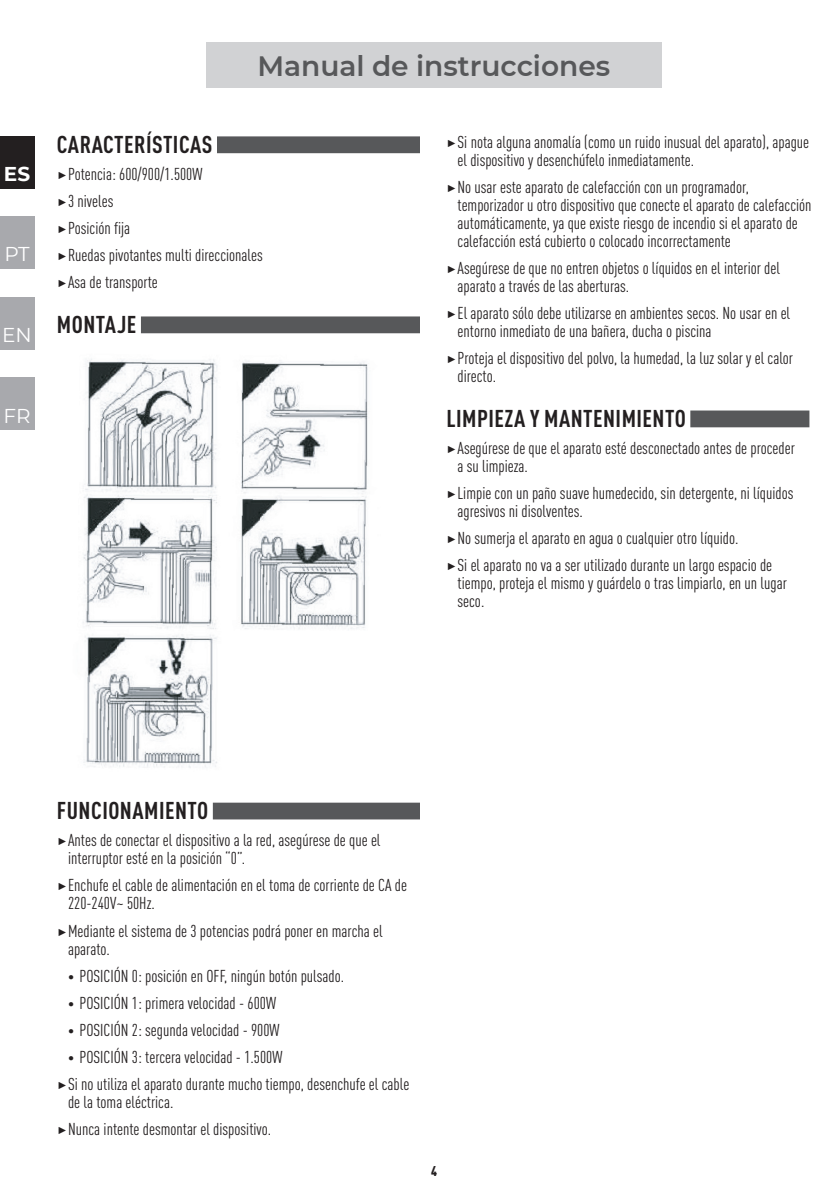
<style>
.page{position:relative;width:840px;height:1191px;background:#fff}
.page>*{position:absolute;margin:0;border:0;box-sizing:border-box;transform-origin:0 0}
.t1{font:600 28px "Montserrat";color:#57585a}
.Titular{font:700 condensed 24px "DIN Pro";letter-spacing:.02em;color:#231f20}
.t2{font:20px "Montserrat";color:#fff}
.t3{font:700 20px "Montserrat";color:#fff}
.t4{font:condensed 17px/18px "DIN Pro";color:#231f20}
.t5{font:900 condensed 14px "DIN Pro";color:#231f20}
.s1{font-family:"Montserrat";font-stretch:normal}
.s2{font-family:"Montserrat";font-weight:700;font-stretch:normal}
</style>
<div class="page">
<div style="left:206px;top:43px;width:455px;height:45px;background:#d1d2d4"></div>
<div style="left:0;top:136px;width:34px;height:52px;background:#231f20"></div>
<div style="left:0;top:216px;width:34px;height:52px;background:#a8a9ad"></div>
<div style="left:0;top:297px;width:34px;height:52px;background:#a8a9ad"></div>
<div style="left:0;top:377px;width:34px;height:53px;background:#a8a9ad"></div>
<div style="left:217px;top:136px;width:203px;height:17px;background:#57585a"></div>
<div style="left:141px;top:316px;width:279px;height:17px;background:#57585a"></div>
<div style="left:213px;top:802px;width:207px;height:17px;background:#57585a"></div>
<div style="left:690px;top:410px;width:119px;height:17px;background:#57585a"></div>
<img style="left:86px;top:359px;width:282px;height:126px">
<img style="left:83px;top:485px;width:284px;height:144px">
<img style="left:83px;top:627px;width:142px;height:141px">
<p class="t3" style="left:4px;top:160px;width:28px">ES</p>
<p class="t2" style="left:4px;top:240px;width:27px">PT</p>
<p class="t2" style="left:2px;top:321px;width:31px">EN</p>
<p class="t2" style="left:3px;top:402px;width:29px">FR</p>
<h1 class="t1" style="left:257px;top:46px;width:354px">Manual de instrucciones</h1>
<p class="Titular" style="left:57px;top:126px;width:157px">CARACTERÍSTICAS</p>
<p class="t4" style="left:57px;top:164px;width:147px"><span class="s1">▶</span>Potencia: 600/900/1.500W</p>
<p class="t4" style="left:57px;top:191px;width:58px"><span class="s1">▶</span>3 niveles</p>
<p class="t4" style="left:57px;top:218px;width:75px"><span class="s1">▶</span>Posición fija</p>
<p class="t4" style="left:57px;top:245px;width:207px"><span class="s1">▶</span>Ruedas pivotantes multi direccionales</p>
<p class="t4" style="left:57px;top:272px;width:102px"><span class="s1">▶</span>Asa de transporte</p>
<p class="Titular" style="left:57px;top:306px;width:81px">MONTAJE</p>
<p class="t4" style="left:457px;top:132px;width:353px;text-indent:-11px"><span class="s1">▶</span>Si nota alguna anomalía (como un ruido inusual del aparato), apague el dispositivo y desenchúfelo inmediatamente.</p>
<p class="t4" style="left:457px;top:177px;width:355px;text-indent:-11px"><span class="s1">▶</span>No usar este aparato de calefacción con un programador, temporizador u otro dispositivo que conecte el aparato de calefacción automáticamente, ya que existe riesgo de incendio si el aparato de calefacción está cubierto o colocado incorrectamente</p>
<p class="t4" style="left:457px;top:258px;width:324px;text-indent:-11px"><span class="s1">▶</span>Asegúrese de que no entren objetos o líquidos en el interior del aparato a través de las aberturas.</p>
<p class="t4" style="left:457px;top:303px;width:334px;text-indent:-11px"><span class="s1">▶</span>El aparato sólo debe utilizarse en ambientes secos. No usar en el entorno inmediato de una bañera, ducha o piscina</p>
<p class="t4" style="left:457px;top:348px;width:337px;text-indent:-11px"><span class="s1">▶</span>Proteja el dispositivo del polvo, la humedad, la luz solar y el calor directo.</p>
<p class="Titular" style="left:446px;top:401px;width:241px">LIMPIEZA Y MANTENIMIENTO</p>
<p class="t4" style="left:457px;top:438px;width:338px;text-indent:-11px"><span class="s1">▶</span>Asegúrese de que el aparato esté desconectado antes de proceder a su limpieza.</p>
<p class="t4" style="left:457px;top:483px;width:337px;text-indent:-11px"><span class="s1">▶</span>Limpie con un paño suave humedecido, sin detergente, ni líquidos agresivos ni disolventes.</p>
<p class="t4" style="left:446px;top:528px;width:293px"><span class="s1">▶</span>No sumerja el aparato en agua o cualquier otro líquido.</p>
<p class="t4" style="left:457px;top:555px;width:331px;text-indent:-11px"><span class="s1">▶</span>Si el aparato no va a ser utilizado durante un largo espacio de tiempo, proteja el mismo y guárdelo o tras limpiarlo, en un lugar seco.</p>
<p class="Titular" style="left:57px;top:792px;width:153px">FUNCIONAMIENTO</p>
<p class="t4" style="left:68px;top:830px;width:314px;text-indent:-11px"><span class="s1">▶</span>Antes de conectar el dispositivo a la red, asegúrese de que el interruptor esté en la posición “0”.</p>
<p class="t4" style="left:68px;top:875px;width:340px;text-indent:-11px"><span class="s1">▶</span>Enchufe el cable de alimentación en el toma de corriente de CA de<br>220-240V~ 50Hz.</p>
<p class="t4" style="left:68px;top:920px;width:316px;text-indent:-11px"><span class="s1">▶</span>Mediante el sistema de 3 potencias podrá poner en marcha el aparato.</p>
<p class="t4" style="left:68px;top:965px;width:277px"><span class="s2">•</span> POSICIÓN 0: posición en OFF, ningún botón pulsado.</p>
<p class="t4" style="left:68px;top:992px;width:209px"><span class="s2">•</span> POSICIÓN 1: primera velocidad - 600W</p>
<p class="t4" style="left:68px;top:1019px;width:213px"><span class="s2">•</span> POSICIÓN 2: segunda velocidad - 900W</p>
<p class="t4" style="left:68px;top:1046px;width:215px"><span class="s2">•</span> POSICIÓN 3: tercera velocidad - 1.500W</p>
<p class="t4" style="left:68px;top:1073px;width:342px;text-indent:-11px"><span class="s1">▶</span>Si no utiliza el aparato durante mucho tiempo, desenchufe el cable de la toma eléctrica.</p>
<p class="t4" style="left:57px;top:1118px;width:216px"><span class="s1">▶</span>Nunca intente desmontar el dispositivo.</p>
<p class="t5" style="left:431px;top:1160px;width:7px">4</p>
</div>
